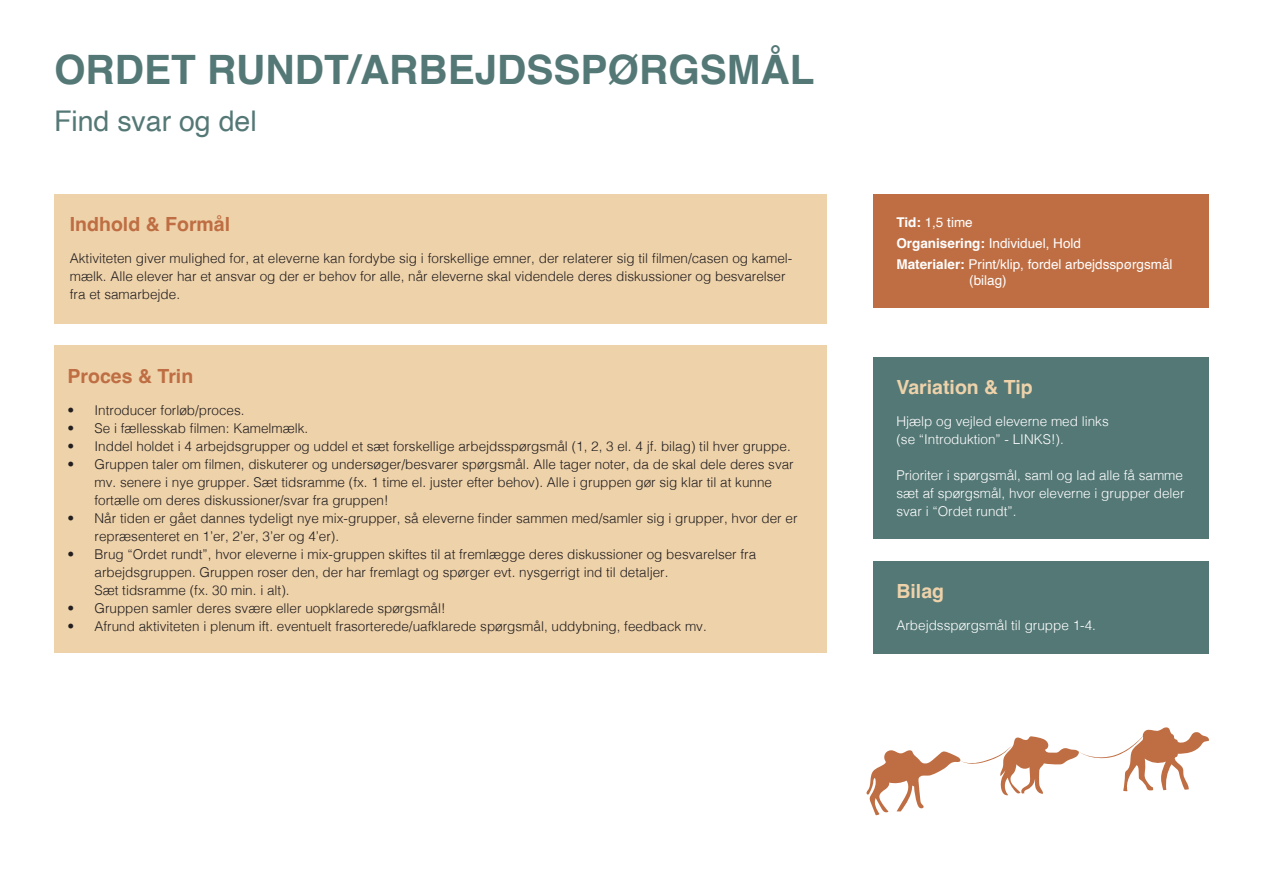
<style>
.page{position:relative;width:1263px;height:893px;background:#fff}
.page>*{position:absolute;margin:0;border:0;box-sizing:border-box;transform-origin:0 0}
.t1{font:700 40.5px "Helvetica";color:#547876}
.t2{font:28.5px "Helvetica";color:#547876}
.t3{font:700 19.5px "Helvetica";color:#bf6e43}
.t4{font:700 19.5px "Helvetica";color:#eed2aa}
.t5{font:300 13.5px/18px "Helvetica";color:#231f20}
.t6{font:300 13.5px/18px "Helvetica";color:#fff}
.t7{font:13.5px/16.5px "Helvetica";color:#fff}
.s1{font-weight:700}
</style>
<div class="page">
<div style="left:874px;top:194px;width:335px;height:114px;background:#bf6e43"></div>
<div style="left:54px;top:194px;width:772px;height:129px;background:#eed2aa"></div>
<div style="left:874px;top:357px;width:335px;height:181px;background:#547876"></div>
<div style="left:874px;top:561px;width:335px;height:92px;background:#547876"></div>
<div style="left:54px;top:345px;width:772px;height:308px;background:#eed2aa"></div>
<svg style="left:866px;top:727px;width:343px;height:88px"></svg>
<p class="t1" style="left:54px;top:45px;width:762px">ORDET RUNDT/ARBEJDSSPØRGSMÅL</p>
<p class="t2" style="left:54px;top:99px;width:204px">Find svar og del</p>
<p class="t3" style="left:70px;top:212px;width:162px">Indhold &amp; Formål</p>
<p class="t5" style="left:70px;top:249px;width:724px">Aktiviteten giver mulighed for, at eleverne kan fordybe sig i forskellige emner, der relaterer sig til filmen/casen og kamel&shy;mælk. Alle elever har et ansvar og der er behov for alle, når eleverne skal videndele deres diskussioner og besvarelser fra et samarbejde.</p>
<p class="t3" style="left:68px;top:364px;width:127px">Proces &amp; Trin</p>
<p class="t5" style="left:68px;top:400px;width:179px">• Introducer forløb/proces.</p>
<p class="t5" style="left:68px;top:418px;width:242px">• Se i fællesskab filmen: Kamelmælk.</p>
<p class="t5" style="left:68px;top:436px;width:725px">• Inddel holdet i 4 arbejdsgrupper og uddel et sæt forskellige arbejdsspørgsmål (1, 2, 3 el. 4 jf. bilag) til hver gruppe.</p>
<p class="t5" style="left:95px;top:454px;width:701px;text-indent:-27px">• Gruppen taler om filmen, diskuterer og undersøger/besvarer spørgsmål. Alle tager noter, da de skal dele deres svar mv. senere i nye grupper. Sæt tidsramme (fx. 1 time el. juster efter behov). Alle i gruppen gør sig klar til at kunne fortælle om deres diskussioner/svar fra gruppen!</p>
<p class="t5" style="left:95px;top:508px;width:704px;text-indent:-27px">• Når tiden er gået dannes tydeligt nye mix-grupper, så eleverne finder sammen med/samler sig i grupper, hvor der er repræsenteret en 1’er, 2’er, 3’er og 4’er).</p>
<p class="t5" style="left:95px;top:544px;width:663px;text-indent:-27px">• Brug “Ordet rundt”, hvor eleverne i mix-gruppen skiftes til at fremlægge deres diskussioner og besvarelser fra arbejdsgruppen. Gruppen roser den, der har fremlagt og spørger evt. nysgerrigt ind til detaljer.<br>Sæt tidsramme (fx. 30 min. i alt).</p>
<p class="t5" style="left:68px;top:598px;width:380px">• Gruppen samler deres svære eller uopklarede spørgsmål!</p>
<p class="t5" style="left:68px;top:616px;width:641px">• Afrund aktiviteten i plenum ift. eventuelt frasorterede/uafklarede spørgsmål, uddybning, feedback mv.</p>
<p class="t7" style="left:896px;top:214px;width:78px"><span class="s1">Tid:</span> 1,5 time</p>
<p class="t7" style="left:896px;top:235px;width:186px"><span class="s1">Organisering:</span> Individuel, Hold</p>
<p class="t7" style="left:969px;top:256px;width:205px;text-indent:-73px"><span class="s1">Materialer:</span> Print/klip, fordel arbejdsspørgsmål (bilag)</p>
<p class="t4" style="left:896px;top:375px;width:138px">Variation &amp; Tip</p>
<p class="t6" style="left:896px;top:411px;width:214px">Hjælp og vejled eleverne med links (se “Introduktion” - LINKS!).</p>
<p class="t6" style="left:896px;top:465px;width:290px;text-align:justify">Prioriter i spørgsmål, saml og lad alle få samme sæt af spørgsmål, hvor eleverne i grupper deler svar i “Ordet rundt”.</p>
<p class="t4" style="left:896px;top:579px;width:49px">Bilag</p>
<p class="t6" style="left:896px;top:615px;width:201px">Arbejdsspørgsmål til gruppe 1-4.</p>
</div>
